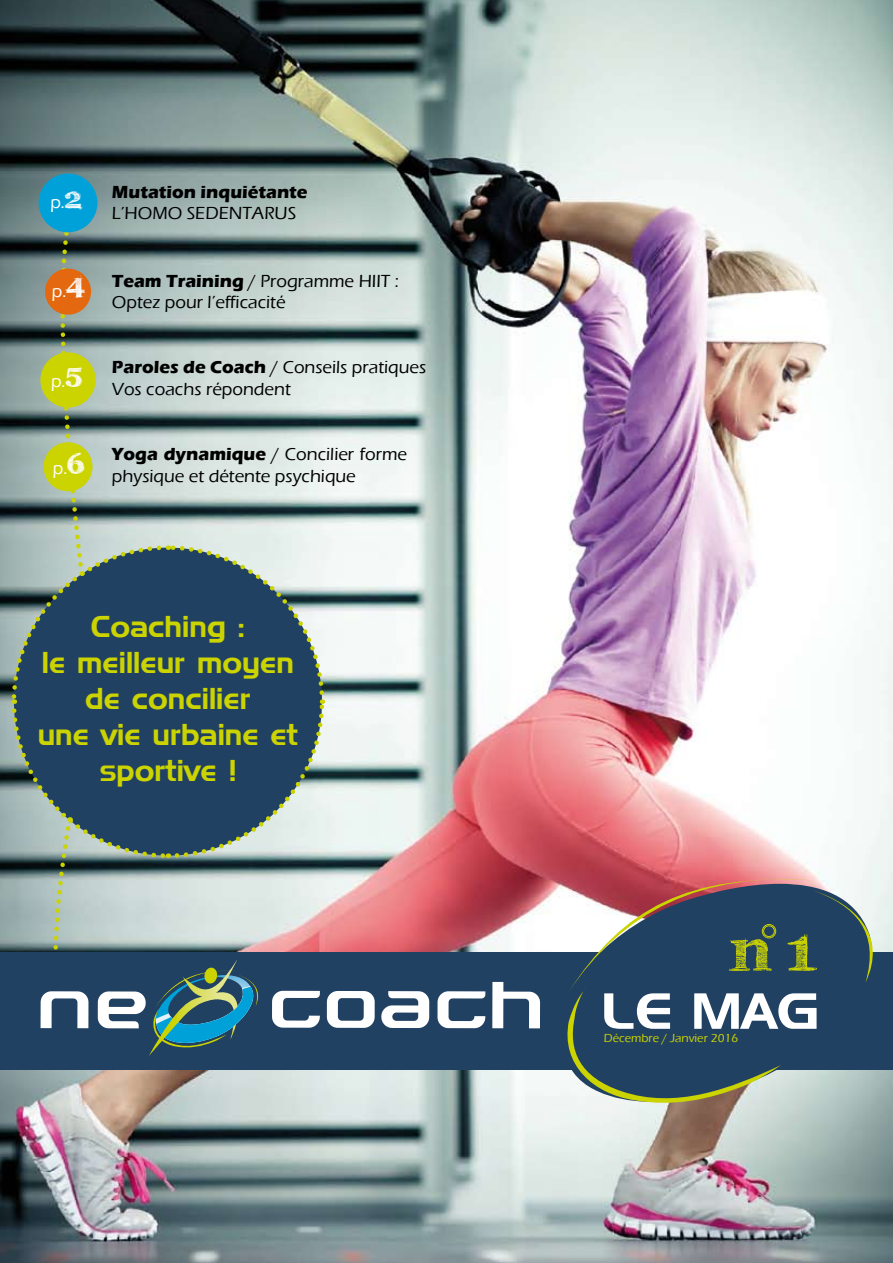
<style>
.page{position:relative;width:893px;height:1263px;background:#fff}
.page>*{position:absolute;margin:0;border:0;box-sizing:border-box;transform-origin:0 0}
.t1{font:85.5px "karabin E.";color:#cbd300}
.t2{font:50.7px "Denmark";color:#fff}
.t3{font:40.5px "karabin E.";color:#fff}
.t4{font:30px/36px "Denmark";color:#cbd300;text-align:center}
.t5{font:500 18px/21.6px "Eras ITC";color:#000}
.t6{font:700 18px "Eras ITC";color:#000}
.t7{font:500 18px "Eras ITC";color:#fff}
.t8{font:500 12px "Eras ITC";color:#cbd300}
.s1{font-weight:700}
</style>
<div class="page">
<img style="left:0;top:0;width:893px;height:1263px">
<div style="left:39px;top:173px;width:58px;height:59px;background:#00a1d8;border-radius:50%"></div>
<div style="left:0;top:952px;width:893px;height:117px;background:#214162"></div>
<svg style="left:550px;top:884px;width:333px;height:234px"></svg>
<svg style="left:561px;top:872px;width:327px;height:237px"></svg>
<svg style="left:9px;top:201px;width:531px;height:855px"></svg>
<div style="left:762px;top:924px;width:14px;height:14px;border:1px solid #cbd300;border-radius:50%"></div>
<div style="left:763px;top:926px;width:11px;height:11px;border:1px solid #cbd300;border-radius:50%"></div>
<p class="t7" style="left:50px;top:192px;width:16px">p.</p>
<h3 class="t3" style="left:65px;top:175px;width:18px">2</h3>
<h3 class="t3" style="left:66px;top:264px;width:20px">4</h3>
<p class="t7" style="left:52px;top:281px;width:16px">p.</p>
<p class="t7" style="left:51px;top:371px;width:16px">p.</p>
<h3 class="t3" style="left:66px;top:354px;width:18px">5</h3>
<h3 class="t3" style="left:67px;top:441px;width:18px">6</h3>
<p class="t7" style="left:53px;top:458px;width:16px">p.</p>
<p class="t6" style="left:112px;top:181px;width:197px">Mutation inquiétante</p>
<p class="t5" style="left:112px;top:203px;width:186px">L’HOMO SEDENTARUS</p>
<p class="t5" style="left:112px;top:270px;width:288px"><span class="s1">Team Training</span> / Programme HIIT :<br>Optez pour l’efficacité</p>
<p class="t5" style="left:112px;top:357px;width:316px"><span class="s1">Paroles de Coach</span> / Conseils pratiques<br>Vos coachs répondent</p>
<p class="t5" style="left:112px;top:444px;width:297px"><span class="s1">Yoga dynamique</span> / Concilier forme physique et détente psychique</p>
<h3 class="t4" style="left:38px;top:608px;width:262px">Coaching :<br>le meilleur moyen de concilier<br>une vie urbaine et sportive !</h3>
<h1 class="t1" style="left:731px;top:901px;width:85px">n1</h1>
<h2 class="t2" style="left:602px;top:980px;width:220px">le mag</h2>
<p class="t8" style="left:604px;top:1031px;width:136px">Décembre / Janvier 2016</p>
</div>
